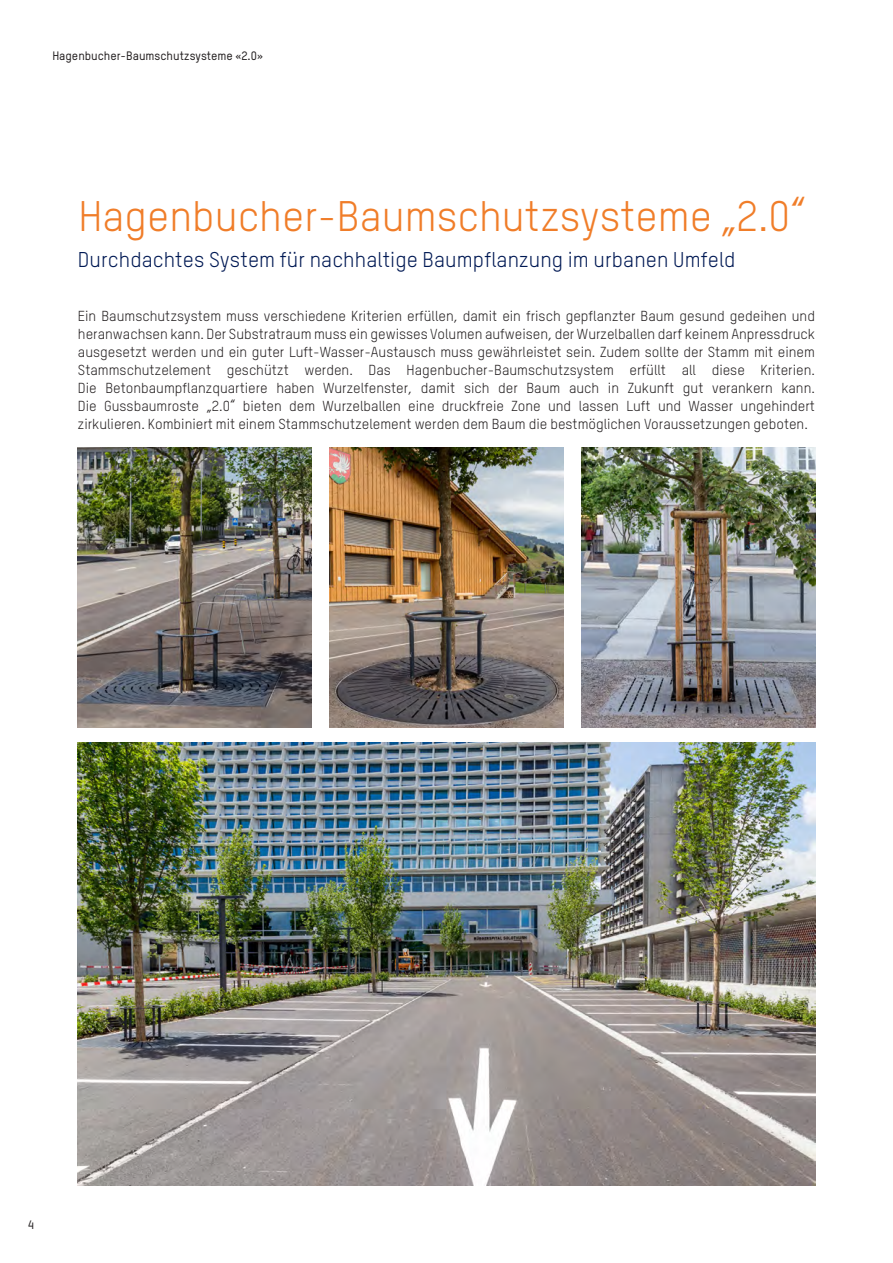
<style>
.page{position:relative;width:893px;height:1263px;background:#fff}
.page>*{position:absolute;margin:0;border:0;box-sizing:border-box;transform-origin:0 0}
.t1{font:42px "TSTARHB";color:#f07d29}
.t2{font:21px "TSTARHB";letter-spacing:.005em;color:#001954}
.t3{font:14.25px/18px "TSTARHB";color:#231f20;text-align:justify}
.t4{font:500 12px "TSTARHB";color:#231f20}
</style>
<div class="page">
<img style="left:78px;top:447px;width:234px;height:280px">
<img style="left:78px;top:742px;width:737px;height:443px">
<img style="left:330px;top:447px;width:234px;height:280px">
<img style="left:581px;top:447px;width:234px;height:280px">
<p class="t4" style="left:52px;top:48px;width:212px">Hagenbucher-Baumschutzsysteme «2.0»</p>
<h1 class="t1" style="left:78px;top:191px;width:729px">Hagenbucher-Baumschutzsysteme „2.0“</h1>
<h2 class="t2" style="left:78px;top:247px;width:659px">Durchdachtes System für nachhaltige Baumpflanzung im urbanen Umfeld</h2>
<p class="t3" style="left:78px;top:307px;width:739px">Ein Baumschutzsystem muss verschiedene Kriterien erfüllen, damit ein frisch gepflanzter Baum gesund gedeihen und heranwachsen kann. Der Substratraum muss ein gewisses Volumen aufweisen, der Wurzelballen darf keinem Anpressdruck ausgesetzt werden und ein guter Luft-Wasser-Austausch muss gewährleistet sein. Zudem sollte der Stamm mit einem Stammschutzelement geschützt werden. Das Hagenbucher-Baumschutzsystem erfüllt all diese Kriterien.<br>Die Betonbaumpflanzquartiere haben Wurzelfenster, damit sich der Baum auch in Zukunft gut verankern kann.<br>Die Gussbaumroste „2.0“ bieten dem Wurzelballen eine druckfreie Zone und lassen Luft und Wasser ungehindert zirkulieren. Kombiniert mit einem Stammschutzelement werden dem Baum die bestmöglichen Voraussetzungen geboten.</p>
<p class="t4" style="left:28px;top:1217px;width:8px">4</p>
</div>
